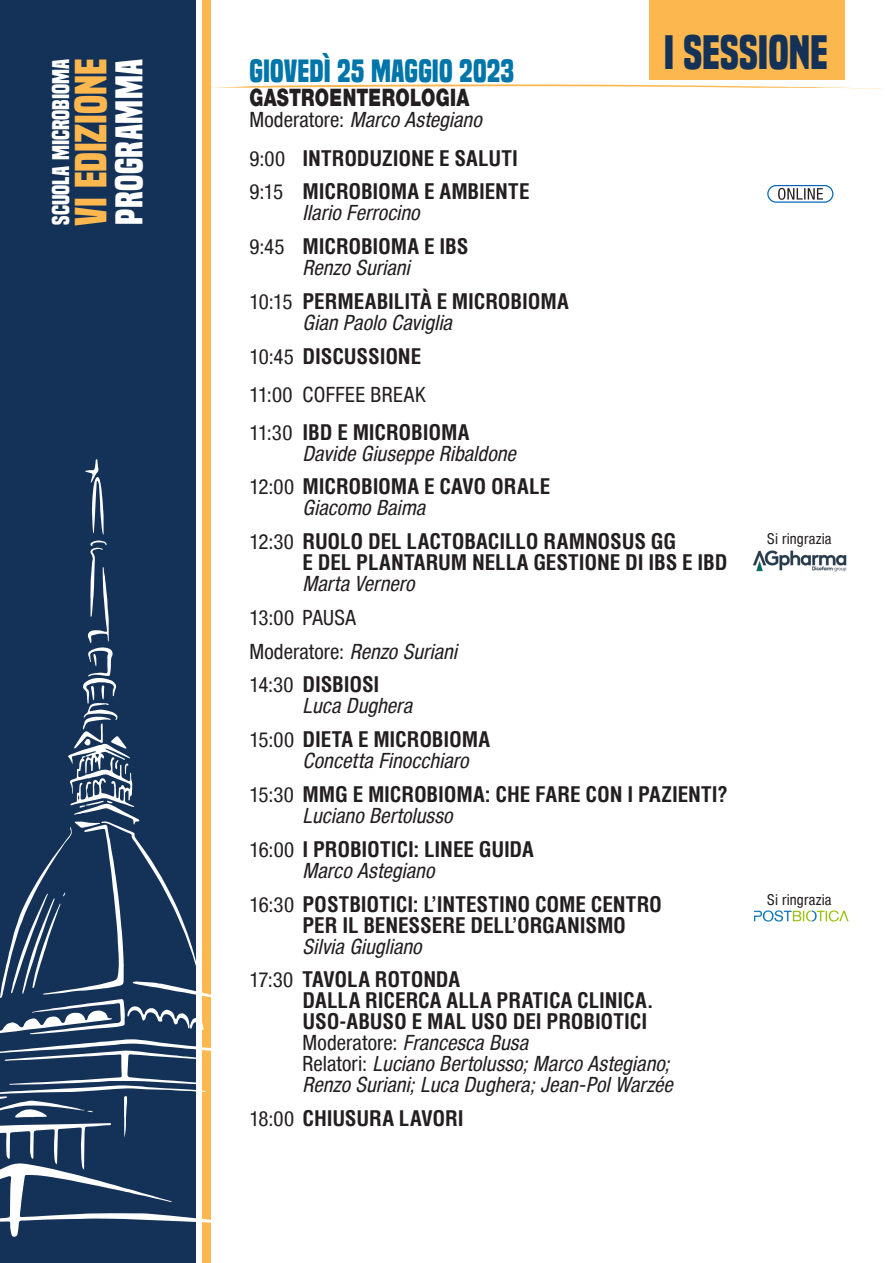
<style>
.page{position:relative;width:893px;height:1263px;background:#fff}
.page>*{position:absolute;margin:0;border:0;box-sizing:border-box;transform-origin:0 0}
.t1{font:700 45px "Built Titling Rg";color:#143257}
.t2{font:700 42px "Built Titling Rg";letter-spacing:-.005em;color:#fcb84e}
.t3{font:700 36px "Built Titling Rg";letter-spacing:.015em;color:#fff}
.t4{font:700 30px "Built Titling Rg";letter-spacing:.005em;color:#0075a9}
.t5{font:900 24px "Helvetica Neue";letter-spacing:.015em;color:#231f20;scale:.75 1}
.t6{font:700 22.5px "Built Titling Rg";color:#fff}
.t7{font:700 condensed 21px/21px "Helvetica";letter-spacing:-.005em;color:#231f20}
.t8{font:italic condensed 21px/21px "Helvetica Neue Condensed";color:#231f20}
.t9{font:condensed 21px "Helvetica Neue Condensed";letter-spacing:.02em;color:#231f20}
.t10{font:condensed 15px "Helvetica Neue Condensed";letter-spacing:.01em;color:#231f20}
.s1{font-style:normal}
.s2{font-family:"Helvetica Neue Condensed";font-weight:400}
.s3{font-family:"Helvetica Neue Condensed";font-weight:400;font-style:italic}
.s4{font-family:"Helvetica";font-weight:700;font-style:normal}
</style>
<div class="page">
<div style="left:0;top:0;width:196px;height:1263px;background:#143257"></div>
<div style="left:202px;top:0;width:8px;height:1263px;background:#fcb84e"></div>
<svg style="left:85px;top:459px;width:19px;height:75px"></svg>
<svg style="left:0;top:540px;width:211px;height:697px"></svg>
<div style="left:649px;top:0;width:196px;height:80px;background:#fcb84e"></div>
<svg style="left:210px;top:84px;width:672px;height:5px"></svg>
<img style="left:753px;top:550px;width:94px;height:22px">
<img style="left:754px;top:910px;width:95px;height:12px">
<div style="left:767px;top:185px;width:66px;height:18px;border:1px solid #0166b3;border-radius:8px"></div>
<svg style="left:778px;top:188px;width:45px;height:12px"></svg>
<p class="t6" style="left:47px;top:225px;width:167px;rotate:-90deg">SCUOLA MICROBIOMA</p>
<p class="t2" style="left:66px;top:226px;width:169px;rotate:-90deg">VI EDIZIONE</p>
<p class="t3" style="left:108px;top:225px;width:167px;rotate:-90deg">PROGRAMMA</p>
<p class="t1" style="left:664px;top:26px;width:166px">I SESSIONE</p>
<p class="t4" style="left:249px;top:54px;width:266px">GIOVEDÌ 25 MAGGIO 2023</p>
<p class="t5" style="left:249px;top:84px;width:295px">GASTROENTEROLOGIA</p>
<p class="t8" style="left:249px;top:109px;width:239px"><span class="s1">M o d e r a t o r e :</span> Marco Astegiano</p>
<p class="t7" style="left:249px;top:147px;width:270px"><span class="s2">9:00</span> INTRODUZIONE E SALUTI</p>
<p class="t7" style="left:303px;top:181px;width:228px;text-indent:-53px"><span class="s2">9:15</span> MICROBIOMA E AMBIENTE<br><span class="s3">Ilario Ferrocino</span></p>
<p class="t7" style="left:249px;top:236px;width:221px;text-align:center"><span class="s2">9:45</span> MICROBIOMA E IBS<br><span class="s3">Renzo Suriani</span></p>
<p class="t7" style="left:303px;top:291px;width:268px;text-indent:-53px"><span class="s2">10:15</span> PERMEABILITÀ E MICROBIOMA<br><span class="s3">Gian Paolo Caviglia</span></p>
<p class="t7" style="left:249px;top:345px;width:173px"><span class="s2">10:45</span> DISCUSSIONE</p>
<p class="t9" style="left:249px;top:382px;width:178px">11:00 COFFEE BREAK</p>
<p class="t8" style="left:303px;top:422px;width:220px;text-indent:-53px"><span class="s1">11:30</span> <span class="s4">IBD E MICROBIOMA<br></span>Davide Giuseppe Ribaldone</p>
<p class="t7" style="left:303px;top:476px;width:249px;text-indent:-53px"><span class="s2">12:00</span> MICROBIOMA E CAVO ORALE<br><span class="s3">Giacomo Baima</span></p>
<p class="t7" style="left:303px;top:531px;width:427px;text-indent:-53px"><span class="s2">12:30</span> RUOLO DEL LACTOBACILLO RAMNOSUS GG<br>E DEL PLANTARUM NELLA GESTIONE DI IBS E IBD<br><span class="s3">Marta Vernero</span></p>
<p class="t9" style="left:249px;top:605px;width:108px">13:00 PAUSA</p>
<p class="t8" style="left:249px;top:641px;width:214px"><span class="s1">Moderatore:</span> Renzo Suriani</p>
<p class="t8" style="left:303px;top:674px;width:116px;text-indent:-53px"><span class="s1">14:30</span> <span class="s4">DISBIOSI<br></span>Luca Dughera</p>
<p class="t8" style="left:303px;top:729px;width:189px;text-indent:-53px"><span class="s1">15:00</span> <span class="s4">DIETA E MICROBIOMA<br></span>Concetta Finocchiaro</p>
<p class="t7" style="left:303px;top:784px;width:427px;text-indent:-53px"><span class="s2">15:30</span> MMG E MICROBIOMA: CHE FARE CON I PAZIENTI?<br><span class="s3">Luciano Bertolusso</span></p>
<p class="t7" style="left:303px;top:838px;width:233px;text-indent:-53px"><span class="s2">16:00</span> I PROBIOTICI: LINEE GUIDA<br><span class="s3">Marco Astegiano</span></p>
<p class="t7" style="left:303px;top:893px;width:361px;text-indent:-53px"><span class="s2">16:30</span> POSTBIOTICI: L’INTESTINO COME CENTRO<br>PER IL BENESSERE DELL’ORGANISMO<br><span class="s3">Silvia Giugliano</span></p>
<p class="t8" style="left:303px;top:969px;width:377px;text-indent:-53px"><span class="s1">17:30</span> <span class="s4">TAVOLA ROTONDA<br>DALLA RICERCA ALLA PRATICA CLINICA.<br>USO-ABUSO E MAL USO DEI PROBIOTICI<br></span><span class="s1">M o d e r a t o r e :</span> Francesca Busa<br><span class="s1">R e l a t o r i :</span> Luciano Bertolusso;Marco Astegiano; Renzo Suriani;Luca Dughera;Jean-PolWarzée</p>
<p class="t7" style="left:249px;top:1108px;width:216px"><span class="s2">18:00</span> CHIUSURA LAVORI</p>
<p class="t10" style="left:767px;top:530px;width:66px">Si ringrazia</p>
<p class="t10" style="left:767px;top:891px;width:66px">Si ringrazia</p>
</div>
